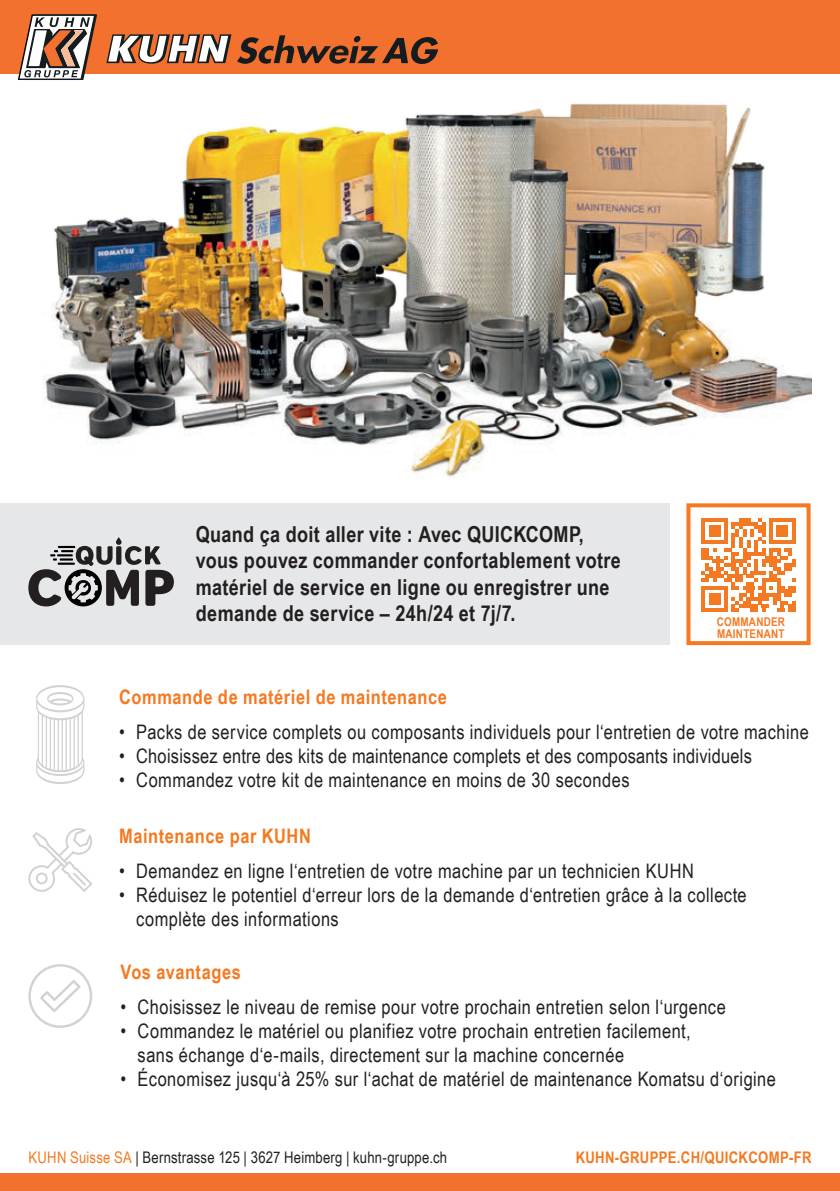
<style>
.page{position:relative;width:840px;height:1191px;background:#fff}
.page>*{position:absolute;margin:0;border:0;box-sizing:border-box;transform-origin:0 0}
.t1{font:700 22px/26.4px "Arial Narrow";letter-spacing:.015em;color:#231f20}
.t2{font:20px/24px "Arial Narrow";letter-spacing:.02em;color:#231f20}
.t3{font:700 20px "Arial Narrow";letter-spacing:.03em;color:#f47921}
.t4{font:16px "Arial Narrow";letter-spacing:.01em;color:#231f20}
.t5{font:700 16px "Arial Narrow";letter-spacing:.02em;color:#f47921}
.t6{font:700 12px/12px "Arial Narrow";letter-spacing:.02em;color:#f47921}
.s1{color:#f47921}
</style>
<div class="page">
<svg style="left:36px;top:685px;width:48px;height:99px"></svg>
<div style="left:0;top:503px;width:669px;height:142px;background:#e6e7e9"></div>
<img style="left:44px;top:103px;width:766px;height:375px">
<svg style="left:28px;top:537px;width:146px;height:69px"></svg>
<div style="left:0;top:0;width:839px;height:74px;background:#f3712e"></div>
<svg style="left:18px;top:14px;width:79px;height:66px"></svg>
<svg style="left:106px;top:34px;width:125px;height:30px"></svg>
<svg style="left:237px;top:35px;width:201px;height:29px"></svg>
<svg style="left:28px;top:828px;width:65px;height:64px"></svg>
<svg style="left:28px;top:964px;width:64px;height:64px"></svg>
<div style="left:0;top:1174px;width:839px;height:17px;background:#f3712e"></div>
<div style="left:686px;top:503px;width:124px;height:142px;border:4px solid #f47921"></div>
<svg style="left:701px;top:518px;width:94px;height:94px"></svg>
<hr style="left:701px;top:608px;width:26px;height:4px;background:#f37a23">
<div style="left:708px;top:593px;width:11px;height:11px;background:#f37a23"></div>
<p class="t1" style="left:196px;top:520px;width:426px">Quand ça doit aller vite : Avec QUICKCOMP, vous pouvez commander confortablement votre matériel de service en ligne ou enregistrer une demande de service – 24h/24 et 7j/7.</p>
<p class="t6" style="left:716px;top:615px;width:70px">COMMANDER<br>MAINTENANT</p>
<p class="t3" style="left:119px;top:682px;width:329px">Commande de matériel de maintenance</p>
<p class="t2" style="left:119px;top:719px;width:690px">• Packs de service complets ou composants individuels pour l‘entretien de votre machine</p>
<p class="t2" style="left:119px;top:743px;width:634px">• Choisissez entre des kits de maintenance complets et des composants individuels</p>
<p class="t2" style="left:119px;top:767px;width:511px">• Commandez votre kit de maintenance en moins de 30 secondes</p>
<p class="t3" style="left:119px;top:820px;width:193px">Maintenance par KUHN</p>
<p class="t2" style="left:119px;top:858px;width:576px">• Demandez en ligne l‘entretien de votre machine par un technicien KUHN</p>
<p class="t2" style="left:136px;top:882px;width:611px;text-indent:-17px">• Réduisez le potentiel d‘erreur lors de la demande d‘entretien grâce à la collecte complète des informations</p>
<p class="t3" style="left:120px;top:956px;width:122px">Vos avantages</p>
<p class="t2" style="left:120px;top:994px;width:606px">• Choisissez le niveau de remise pour votre prochain entretien selon l‘urgence</p>
<p class="t2" style="left:137px;top:1018px;width:554px;text-indent:-17px">• Commandez le matériel ou planifiez votre prochain entretien facilement, sans échange d‘e-mails, directement sur la machine concernée</p>
<p class="t2" style="left:120px;top:1066px;width:656px">• Économisez jusqu‘à 25% sur l‘achat de matériel de maintenance Komatsu d‘origine</p>
<p class="t4" style="left:28px;top:1145px;width:420px"><span class="s1">KUHN Suisse SA</span> | Bernstrasse 125 | 3627 Heimberg | kuhn-gruppe.ch</p>
<p class="t5" style="left:575px;top:1145px;width:237px">KUHN-GRUPPE.CH/QUICKCOMP-FR</p>
</div>
